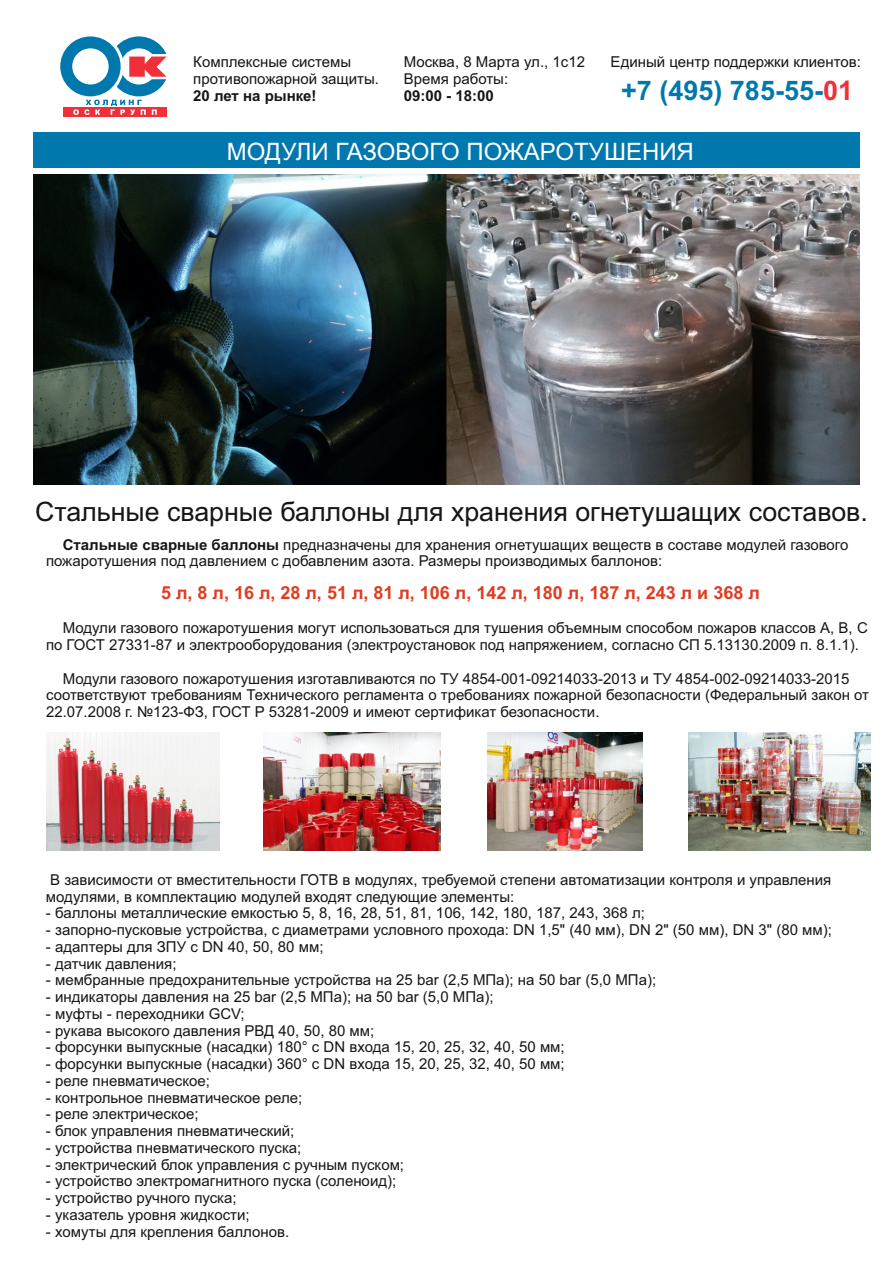
<style>
.page{position:relative;width:893px;height:1263px;background:#fff}
.page>*{position:absolute;margin:0;border:0;box-sizing:border-box;transform-origin:0 0}
.t1{font:700 27px "Arial";color:#0078ae}
.t2{font:26.7px "Arial";color:#151616}
.t3{font:24px "Arial";color:#fff}
.t4{font:700 18px "Arial";color:#e03c22}
.t5{font:15px/16.8px "Arial";color:#151616}
.t6{font:700 15px "Arial";color:#151616}
.s1{color:#f02f39}
.s2{font-weight:700}
</style>
<div class="page">
<div style="left:33px;top:132px;width:827px;height:35px;background:#0078ae"></div>
<img style="left:33px;top:174px;width:826px;height:310px">
<img style="left:46px;top:732px;width:174px;height:119px">
<img style="left:263px;top:732px;width:178px;height:119px">
<img style="left:487px;top:732px;width:155px;height:119px">
<img style="left:689px;top:732px;width:182px;height:119px">
<div style="left:63px;top:107px;width:103px;height:10px;background:#f02f39"></div>
<svg style="left:60px;top:36px;width:107px;height:79px"></svg>
<p class="t5" style="left:193px;top:55px;width:187px">Комплексные системы противопожарной защиты.</p>
<p class="t6" style="left:193px;top:90px;width:125px">20 лет на рынке!</p>
<p class="t5" style="left:404px;top:55px;width:183px">Москва, 8 Марта ул., 1с12<br>Время работы:</p>
<p class="t6" style="left:404px;top:90px;width:92px">09:00 - 18:00</p>
<p class="t5" style="left:611px;top:55px;width:252px">Единый центр поддержки клиентов:</p>
<h1 class="t1" style="left:621px;top:81px;width:233px">+7 (495) 785-55-<span class="s1">01</span></h1>
<h3 class="t3" style="left:227px;top:143px;width:469px">МОДУЛИ ГАЗОВОГО ПОЖАРОТУШЕНИЯ</h3>
<h2 class="t2" style="left:35px;top:502px;width:834px">Стальные сварные баллоны для хранения огнетушащих составов.</h2>
<p class="t5" style="left:46px;top:537px;width:804px;text-indent:17px"><span class="s2">Стальные сварные баллоны</span> предназначены для хранения огнетушащих веществ в составе модулей газового пожаротушения под давлением с добавленим азота. Размеры производимых баллонов:</p>
<p class="t4" style="left:161px;top:585px;width:600px">5 л, 8 л, 16 л, 28 л, 51 л, 81 л, 106 л, 142 л, 180 л, 187 л, 243 л и 368 л</p>
<p class="t5" style="left:46px;top:621px;width:823px;text-indent:17px">Модули газового пожаротушения могут использоваться для тушения объемным способом пожаров классов А, В, С по ГОСТ 27331-87 и электрооборудования (электроустановок под напряжением, согласно СП 5.13130.2009 п. 8.1.1).</p>
<p class="t5" style="left:46px;top:671px;width:824px;text-indent:17px">Модули газового пожаротушения изготавливаются по ТУ 4854-001-09214033-2013 и ТУ 4854-002-09214033-2015 соответствуют требованиям Технического регламента о требованиях пожарной безопасности (Федеральный закон от<br>22.07.2008 г. №123-ФЗ, ГОСТ Р 53281-2009 и имеют сертификат безопасности.</p>
<p class="t5" style="left:46px;top:872px;width:787px">В зависимости от вместительности ГОТВ в модулях, требуемой степени автоматизации контроля и управления модулями, в комплектацию модулей входят следующие элементы:</p>
<p class="t5" style="left:46px;top:906px;width:600px">- баллоны металлические емкостью 5, 8, 16, 28, 51, 81, 106, 142, 180, 187, 243, 368 л;</p>
<p class="t5" style="left:46px;top:923px;width:787px">- запорно-пусковые устройства, с диаметрами условного прохода: DN 1,5" (40 мм), DN 2" (50 мм), DN 3" (80 мм);</p>
<p class="t5" style="left:46px;top:939px;width:279px">- адаптеры для ЗПУ с DN 40, 50, 80 мм;</p>
<p class="t5" style="left:46px;top:956px;width:132px">- датчик давления;</p>
<p class="t5" style="left:46px;top:973px;width:612px">- мембранные предохранительные устройства на 25 bar (2,5 МПа); на 50 bar (5,0 МПа);</p>
<p class="t5" style="left:46px;top:990px;width:449px">- индикаторы давления на 25 bar (2,5 МПа); на 50 bar (5,0 МПа);</p>
<p class="t5" style="left:46px;top:1006px;width:200px">- муфты - переходники GCV;</p>
<p class="t5" style="left:46px;top:1023px;width:330px">- рукава высокого давления РВД 40, 50, 80 мм;</p>
<p class="t5" style="left:46px;top:1040px;width:520px">- форсунки выпускные (насадки) 180° с DN входа 15, 20, 25, 32, 40, 50 мм;</p>
<p class="t5" style="left:46px;top:1057px;width:520px">- форсунки выпускные (насадки) 360° с DN входа 15, 20, 25, 32, 40, 50 мм;</p>
<p class="t5" style="left:46px;top:1073px;width:165px">- реле пневматическое;</p>
<p class="t5" style="left:46px;top:1090px;width:258px">- контрольное пневматическое реле;</p>
<p class="t5" style="left:46px;top:1107px;width:154px">- реле электрическое;</p>
<p class="t5" style="left:46px;top:1124px;width:250px">- блок управления пневматический;</p>
<p class="t5" style="left:46px;top:1141px;width:257px">- устройства пневматического пуска;</p>
<p class="t5" style="left:46px;top:1157px;width:360px">- электрический блок управления с ручным пуском;</p>
<p class="t5" style="left:46px;top:1174px;width:352px">- устройство электромагнитного пуска (соленоид);</p>
<p class="t5" style="left:46px;top:1191px;width:192px">- устройство ручного пуска;</p>
<p class="t5" style="left:46px;top:1208px;width:205px">- указатель уровня жидкости;</p>
<p class="t5" style="left:46px;top:1224px;width:245px">- хомуты для крепления баллонов.</p>
</div>
